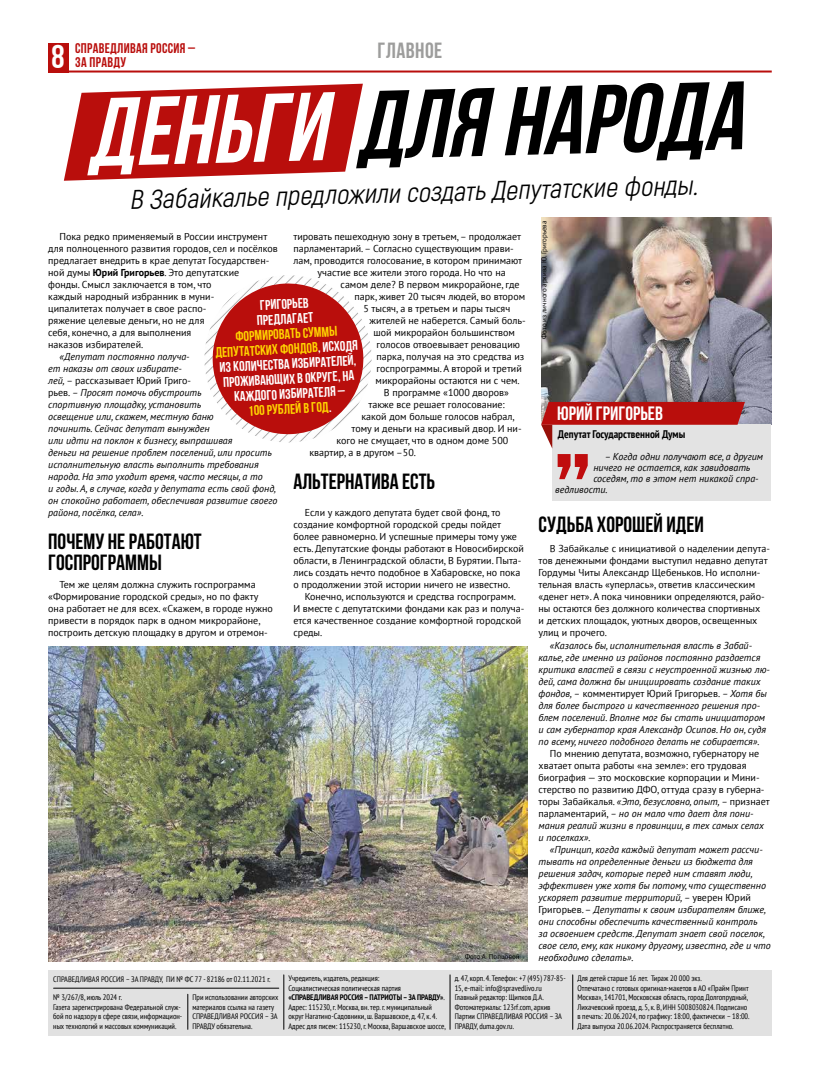
<style>
.page{position:relative;width:820px;height:1078px;background:#fff}
.page>*{position:absolute;margin:0;border:0;box-sizing:border-box;transform-origin:0 0}
.t1{font:italic 700 96.7px "Bebas Neue";color:#000}
.t2{font:33px "Bebas Neue Cyrillic";color:#fff}
.t3{font:italic 27px "Akrobat";color:#000}
.t4{font:700 22px/21px "Bebas Neue";color:#000}
.t5{font:700 22px "Bebas Neue";letter-spacing:.02em;color:#9d9d9c}
.t6{font:700 19.3px "Bebas Neue";color:#fff}
.t7{font:700 14px/15px "Bebas Neue";color:#fff}
.t8{font:700 14px/14px "Bebas Neue";letter-spacing:.02em;color:#b90e0c}
.t9{font:700 condensed 11px "PT Sans";color:#000}
.t10{font:10px/12px "PT Sans";color:#000}
.t11{font:italic 10px/12px "PT Sans";color:#000}
.t12{font:condensed 8px/9.5px "PT Sans";color:#000}
.t13{font:7px "PT Sans";color:#000}
.s1{color:#fff}
.s2{font-weight:700}
.s3{font-style:normal}
.s4{color:#ffd500}
.s5{font-style:italic}
</style>
<div class="page">
<hr style="left:69px;top:70px;width:702px;height:2px;background:#b90e0c">
<div style="left:48px;top:43px;width:21px;height:29px;background:#b90e0c"></div>
<div style="left:48px;top:969px;width:723px;height:66px;background:#e1e1e1"></div>
<hr style="left:187px;top:994px;width:1px;height:35px;background:#000">
<hr style="left:54px;top:987px;width:225px;height:1px;background:#000">
<hr style="left:283px;top:974px;width:1px;height:55px;background:#000">
<hr style="left:449px;top:974px;width:1px;height:55px;background:#000">
<hr style="left:572px;top:974px;width:1px;height:55px;background:#000">
<img style="left:541px;top:217px;width:229px;height:207px">
<div style="left:552px;top:424px;width:218px;height:76px;background:#e3e3e3"></div>
<svg style="left:557px;top:454px;width:30px;height:25px"></svg>
<svg style="left:541px;top:402px;width:203px;height:46px"></svg>
<svg style="left:64px;top:84px;width:299px;height:97px;background:#c33231"></svg>
<img style="left:48px;top:646px;width:479px;height:315px">
<img style="left:204px;top:275px;width:168px;height:168px">
<svg style="left:210px;top:281px;width:155px;height:155px"></svg>
<h2 class="t2" style="left:52px;top:39px;width:15px">8</h2>
<h3 class="t8" style="left:75px;top:41px;width:121px">СПРАВЕДЛИВАЯ РОССИЯ –<br>ЗА ПРАВДУ</h3>
<h3 class="t5" style="left:377px;top:39px;width:66px">ГЛАВНОЕ</h3>
<h1 class="t1" style="left:85px;top:84px;width:657px;rotate:-2deg"><span class="s1">деньги</span> для народа</h1>
<h3 class="t3" style="left:129px;top:186px;width:569px;rotate:-2deg">В Забайкалье предложили создать Депутатские фонды.</h3>
<p class="t10" style="left:48px;top:230px;width:231px;text-indent:11px">Пока редко применяемый в России инструмент для полноценного развития городов, сел и посёлков предлагает внедрить в крае депутат Государствен&shy;ной думы <span class="s2">Юрий Григорьев</span>. Это депутатские<br>фонды. Смысл заключается в том, что<br>каждый народный избранник в муни-<br>ципалитетах получает в свое распо-<br>ряжение целевые деньги, но не для<br>себя, конечно, а для выполнения<br>наказов избирателей.</p>
<p class="t11" style="left:48px;top:350px;width:231px;text-indent:11px">«Депутат постоянно получа-<br>ет наказы от своих избирате-<br>лей, <span class="s3">– рассказывает Юрий Григо-<br>рьев.</span> – Просят помочь обустроить<br>спортивную площадку, установить<br>освещение или, скажем, местную баню<br>починить. Сейчас депутат вынужден<br>или идти на поклон к бизнесу, выпрашивая<br>деньги на решение проблем поселений, или просить исполнительную власть выполнить требования народа. На это уходит время, часто месяцы, а то<br>и годы. А, в случае, когда у депутата есть свой фонд, он спокойно работает, обеспечивая развитие своего района, посёлка, села».</p>
<h3 class="t4" style="left:48px;top:531px;width:155px">Почему не работают госпрограммы</h3>
<p class="t10" style="left:48px;top:578px;width:226px;text-indent:11px">Тем же целям должна служить госпрограмма «Формирование городской среды», но по факту она работает не для всех. «Скажем, в городе нужно привести в порядок парк в одном микрорайоне, построить детскую площадку в другом и отремон-</p>
<p class="t13" style="left:539px;top:339px;width:120px;rotate:-90deg">Фото из личного архива Ю. Григорьева</p>
<p class="t10" style="left:293px;top:230px;width:229px">тировать пешеходную зону в третьем, – продолжает</p>
<p class="t10" style="left:293px;top:242px;width:222px">парламентарий. – Согласно существующим прави-</p>
<p class="t10" style="left:293px;top:254px;width:230px">лам, проводится голосование, в котором принимают</p>
<p class="t10" style="left:317px;top:266px;width:190px">участие все жители этого города. Но что на</p>
<p class="t10" style="left:340px;top:278px;width:180px">самом деле? В первом микрорайоне, где</p>
<p class="t10" style="left:354px;top:290px;width:172px">парк, живет 20 тысяч людей, во втором</p>
<p class="t10" style="left:363px;top:302px;width:148px">5 тысяч, а в третьем и пары тысяч</p>
<p class="t10" style="left:369px;top:314px;width:158px">жителей не наберется. Самый боль-</p>
<p class="t10" style="left:373px;top:326px;width:143px">шой микрорайон большинством</p>
<p class="t10" style="left:376px;top:338px;width:145px">голосов отвоевывает реновацию</p>
<p class="t10" style="left:376px;top:350px;width:149px">парка, получая на это средства из</p>
<p class="t10" style="left:376px;top:362px;width:147px">госпрограммы. А второй и третий</p>
<p class="t10" style="left:375px;top:374px;width:146px">микрорайоны остаются ни с чем.</p>
<p class="t10" style="left:384px;top:386px;width:126px">В программе «1000 дворов»</p>
<p class="t10" style="left:368px;top:398px;width:138px">также все решает голосование:</p>
<p class="t10" style="left:361px;top:410px;width:155px">какой дом больше голосов набрал,</p>
<p class="t10" style="left:351px;top:422px;width:171px">тому и деньги на красивый двор. И ни-</p>
<p class="t10" style="left:336px;top:434px;width:173px">кого не смущает, что в одном доме 500</p>
<p class="t10" style="left:309px;top:446px;width:108px">квартир, а в другом –50.</p>
<h3 class="t4" style="left:293px;top:471px;width:143px">Альтернатива есть</h3>
<p class="t10" style="left:293px;top:506px;width:232px;text-indent:11px">Если у каждого депутата будет свой фонд, то создание комфортной городской среды пойдет более равномерно. И успешные примеры тому уже есть. Депутатские фонды работают в Новосибирской области, в Ленинградской области, В Бурятии. Пыта&shy;лись создать нечто подобное в Хабаровске, но пока о продолжении этой истории ничего не известно.</p>
<p class="t10" style="left:293px;top:590px;width:232px;text-indent:11px">Конечно, используются и средства госпрограмм.<br>И вместе с депутатскими фондами как раз и получа&shy;ется качественное создание комфортной городской среды.</p>
<h3 class="t7" style="left:256px;top:297px;width:58px;rotate:-3deg">Григорьев предлагает</h3>
<h3 class="t7" style="left:214px;top:330px;width:144px;text-align:center;rotate:-3deg"><span class="s4">формировать суммы депутатских фондов</span>, исходя из количества избирателей, проживающих в округе, на каждого избирателя –<br><span class="s4">100 рублей в год</span>.</h3>
<h3 class="t6" style="left:557px;top:403px;width:107px">юрий григорьев</h3>
<p class="t9" style="left:557px;top:426px;width:129px">Депутат Государственной Думы</p>
<p class="t11" style="left:604px;top:450px;width:160px">– Когда одни получают все, а другим</p>
<p class="t11" style="left:593px;top:461px;width:158px">ничего не остается, как завидовать</p>
<p class="t11" style="left:593px;top:472px;width:167px">соседям, то в этом нет никакой спра-</p>
<p class="t11" style="left:555px;top:483px;width:54px">ведливости.</p>
<h3 class="t4" style="left:538px;top:513px;width:167px">Судьба хорошей идеи</h3>
<p class="t10" style="left:538px;top:542px;width:233px;text-indent:11px">В Забайкалье с инициативой о наделении депута&shy;тов денежными фондами выступил недавно депутат Гордумы Читы Александр Щебеньков. Но исполни&shy;тельная власть «уперлась», ответив классическим «денег нет». А пока чиновники определяются, райо&shy;ны остаются без должного количества спортивных<br>и детских площадок, уютных дворов, освещенных улиц и прочего.</p>
<p class="t11" style="left:538px;top:638px;width:233px;text-indent:11px">«Казалось бы, исполнительная власть в Забай&shy;калье, где именно из районов постоянно раздается критика властей в связи с неустроенной жизнью лю&shy;дей, сама должна бы инициировать создание таких фондов, – <span class="s3">комментирует Юрий Григорьев.</span> – Хотя бы для более быстрого и качественного решения про&shy;блем поселений. Вполне мог бы стать инициатором и сам губернатор края Александр Осипов. Но он, судя по всему, ничего подобного делать не собирается».</p>
<p class="t10" style="left:538px;top:746px;width:232px;text-indent:11px">По мнению депутата, возможно, губернатору не хватает опыта работы «на земле»: его трудовая биография — это московские корпорации и Мини&shy;стерство по развитию ДФО, оттуда сразу в губерна&shy;торы Забайкалья. <span class="s5">«Это, безусловно, опыт, –</span> признает парламентарий, <span class="s5">– но он мало что дает для пони&shy;мания реалий жизни в провинции, в тех самых селах и поселках».</span></p>
<p class="t11" style="left:538px;top:842px;width:234px;text-indent:11px">«Принцип, когда каждый депутат может рассчи&shy;тывать на определенные деньги из бюджета для решения задач, которые перед ним ставят люди, эффективен уже хотя бы потому, что существенно ускоряет развитие территорий, – <span class="s3">уверен Юрий Григорьев. –</span> Депутаты к своим избирателям ближе, они способны обеспечить качественный контроль<br>за освоением средств. Депутат знает свой поселок, свое село, ему, как никому другому, известно, где и что необходимо сделать».</p>
<p class="t13" style="left:464px;top:952px;width:57px">Фото А. Попцовой</p>
<p class="t12" style="left:192px;top:970px;width:87px;line-height:17.6px;text-indent:-139px">СПРАВЕДЛИВАЯ РОССИЯ – ЗА ПРАВДУ, ПИ № ФС 77 - 82186 от 02.11.2021 г.<br>При использовании авторских</p>
<p class="t12" style="left:192px;top:1001px;width:87px">материалов ссылка на газету<br>СПРАВЕДЛИВАЯ РОССИЯ – ЗА<br>ПРАВДУ обязательна.</p>
<p class="t12" style="left:53px;top:992px;width:130px">№ 3/267/8, июль 2024 г.<br>Газета зарегистрирована Федеральной служ&shy;бой по надзору в сфере связи, информацион&shy;ных технологий и массовых коммуникаций.</p>
<p class="t12" style="left:288px;top:973px;width:159px">Учредитель, издатель, редакция:<br>Социалистическая политическая партия <span class="s2">«СПРАВЕДЛИВАЯ РОССИЯ – ПАТРИОТЫ – ЗА ПРАВДУ»</span>.<br>Адрес: 115230, г. Москва, вн. тер. г. муниципальный округ Нагатино-Садовники, ш. Варшавское, д. 47, к. 4.<br>Адрес для писем: 115230, г. Москва, Варшавское шоссе,</p>
<p class="t12" style="left:454px;top:973px;width:113px">д. 47, корп. 4. Телефон: +7 (495) 787-85-<br>15, e-mail: info@spravedlivo.ru<br>Главный редактор: Щипков Д.А.<br>Фотоматериалы: 123rf.com, архив<br>Партии СПРАВЕДЛИВАЯ РОССИЯ – ЗА<br>ПРАВДУ, duma.gov.ru.</p>
<p class="t12" style="left:577px;top:973px;width:174px">Для детей старше 16 лет. Тираж 20 000 экз.<br>Отпечатано с готовых оригинал-макетов в АО «Прайм Принт Москва», 141701, Московская область, город Долгопрудный, Лихачевский проезд, д. 5, к. В, ИНН 5008030824. Подписано в печать: 20.06.2024, по графику: 18:00, фактически – 18:00.<br>Дата выпуска 20.06.2024. Распространяется бесплатно.</p>
</div>
